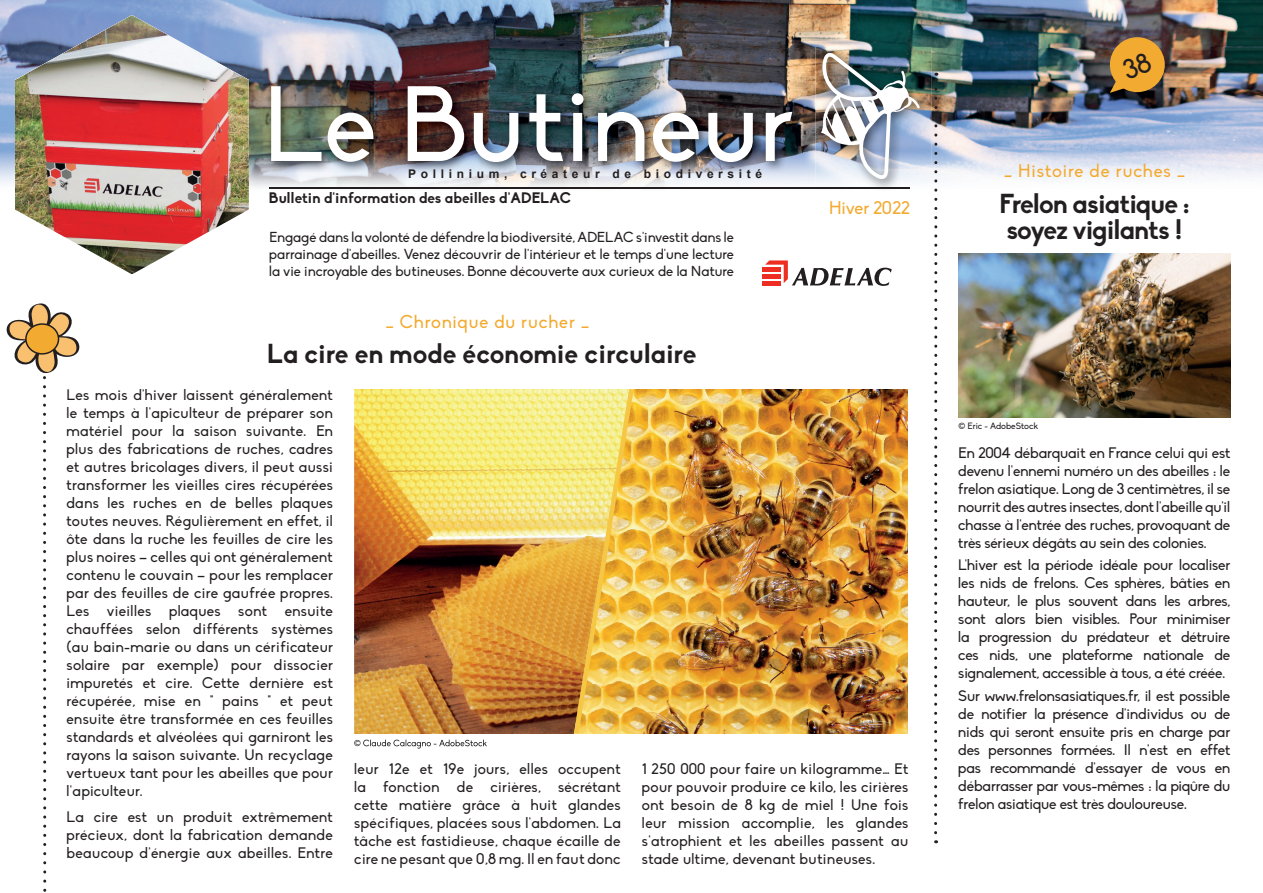
<style>
.page{position:relative;width:1263px;height:893px;background:#fff}
.page>*{position:absolute;margin:0;border:0;box-sizing:border-box;transform-origin:0 0}
.t1{font:105px "Biko";color:#fff}
.t2{font:700 27px/25.5px "Biko";letter-spacing:-.015em;color:#231f20}
.t3{font:18px "Biko";letter-spacing:.05em;color:#f3aa30}
.t4{font:18px "Biko";color:#f3aa30}
.t5{font:15px/18px "Biko";letter-spacing:.015em;color:#231f20;text-align:justify}
.t6{font:700 15px "Biko";color:#231f20}
.t7{font:14.25px/17.1px "Biko";color:#231f20;text-align:justify}
.t8{font:700 12px "Arial";letter-spacing:.385em;color:#231f20}
.t9{font:9px "Biko";color:#231f20}
</style>
<div class="page">
<img style="left:0;top:0;width:263px;height:187px">
<img style="left:263px;top:0;width:526px;height:96px">
<img style="left:789px;top:0;width:474px;height:48px">
<img style="left:789px;top:48px;width:27px;height:140px">
<img style="left:931px;top:48px;width:332px;height:143px">
<img style="left:263px;top:96px;width:52px;height:92px">
<img style="left:315px;top:173px;width:475px;height:15px">
<img style="left:266px;top:80px;width:537px;height:93px">
<svg style="left:934px;top:73px;width:3px;height:760px"></svg>
<svg style="left:6px;top:303px;width:74px;height:589px"></svg>
<div style="left:26px;top:324px;width:33px;height:30px;background:#f3aa30;border-radius:50%"></div>
<div style="left:25px;top:323px;width:34px;height:32px;border:2px solid #231f20;border-radius:50%"></div>
<hr style="left:269px;top:188px;width:641px;height:1px;background:#231f20">
<img style="left:816px;top:47px;width:115px;height:141px">
<img style="left:820px;top:52px;width:100px;height:128px">
<img style="left:958px;top:254px;width:273px;height:163px">
<img style="left:355px;top:389px;width:553px;height:344px">
<svg style="left:571px;top:389px;width:65px;height:345px;background:#ecc75e"></svg>
<svg style="left:354px;top:740px;width:133px;height:9px"></svg>
<img style="left:15px;top:15px;width:234px;height:259px">
<hr style="left:763px;top:281px;width:18px;height:4px;background:#ee2e22">
<div style="left:763px;top:274px;width:18px;height:5px;background:#ee2e22"></div>
<div style="left:763px;top:267px;width:18px;height:5px;background:#ee2e22"></div>
<svg style="left:765px;top:260px;width:127px;height:26px"></svg>
<svg style="left:1110px;top:37px;width:55px;height:56px;background:#cc9132"></svg>
<h1 class="t1" style="left:263px;top:66px;width:531px">Le Butineur</h1>
<p class="t8" style="left:408px;top:167px;width:355px">Pollinium, créateur de biodiversité</p>
<p class="t6" style="left:269px;top:188px;width:304px">Bulletin d'information des abeilles d'ADELAC</p>
<p class="t7" style="left:269px;top:228px;width:466px">Engagé dans la volonté de défendre la biodiversité, ADELAC s'investit dans le parrainage d'abeilles. Venez découvrir de l'intérieur et le temps d'une lecture la vie incroyable des butineuses. Bonne découverte aux curieux de la Nature</p>
<p class="t4" style="left:829px;top:198px;width:82px">Hiver 2022</p>
<p class="t3" style="left:385px;top:311px;width:206px">_ Chronique du rucher _</p>
<h2 class="t2" style="left:267px;top:341px;width:431px">La cire en mode économie circulaire</h2>
<p class="t5" style="left:67px;top:386px;width:268px">Les mois d'hiver laissent généralement le temps à l'apiculteur de préparer son matériel pour la saison suivante. En plus des fabrications de ruches, cadres et autres bricolages divers, il peut aussi transformer les vieilles cires récupérées dans les ruches en de belles plaques toutes neuves. Régulièrement en effet, il ôte dans la ruche les feuilles de cire les plus noires – celles qui ont généralement contenu le couvain – pour les remplacer par des feuilles de cire gaufrée propres.<br>Les vieilles plaques sont ensuite chauffées selon différents systèmes (au bain-marie ou dans un cérificateur solaire par exemple) pour dissocier impuretés et cire. Cette dernière est récupérée, mise en " pains " et peut ensuite être transformée en ces feuilles standards et alvéolées qui garniront les rayons la saison suivante. Un recyclage vertueux tant pour les abeilles que pour l'apiculteur.</p>
<p class="t5" style="left:67px;top:808px;width:268px">La cire est un produit extrêmement précieux, dont la fabrication demande beaucoup d'énergie aux abeilles. Entre</p>
<p class="t5" style="left:354px;top:760px;width:268px">leur 12e et 19e jours, elles occupent la fonction de cirières, sécrétant cette matière grâce à huit glandes spécifiques, placées sous l'abdomen. La tâche est fastidieuse, chaque écaille de cire ne pesant que 0,8 mg. Il en faut donc</p>
<p class="t5" style="left:642px;top:760px;width:268px">1 250 000 pour faire un kilogramme… Et pour pouvoir produire ce kilo, les cirières ont besoin de 8 kg de miel ! Une fois leur mission accomplie, les glandes s'atrophient et les abeilles passent au stade ultime, devenant butineuses.</p>
<p class="t3" style="left:1004px;top:161px;width:183px">_ Histoire de ruches _</p>
<h2 class="t2" style="left:999px;top:191px;width:192px">Frelon asiatique : soyez vigilants !</h2>
<p class="t9" style="left:958px;top:421px;width:81px">© Eric - AdobeStock</p>
<p class="t5" style="left:958px;top:444px;width:274px">En 2004 débarquait en France celui qui est devenu l'ennemi numéro un des abeilles : le frelon asiatique. Long de 3 centimètres, il se nourrit des autres insectes, dont l'abeille qu'il chasse à l'entrée des ruches, provoquant de très sérieux dégâts au sein des colonies.</p>
<p class="t5" style="left:958px;top:556px;width:273px">L'hiver est la période idéale pour localiser les nids de frelons. Ces sphères, bâties en hauteur, le plus souvent dans les arbres, sont alors bien visibles. Pour minimiser la progression du prédateur et détruire ces nids, une plateforme nationale de signalement, accessible à tous, a été créée.</p>
<p class="t5" style="left:958px;top:687px;width:274px">Sur www.frelonsasiatiques.fr, il est possible de notifier la présence d'individus ou de nids qui seront ensuite pris en charge par des personnes formées. Il n'est en effet pas recommandé d'essayer de vous en débarrasser par vous-mêmes : la piqûre du frelon asiatique est très douloureuse.</p>
</div>
